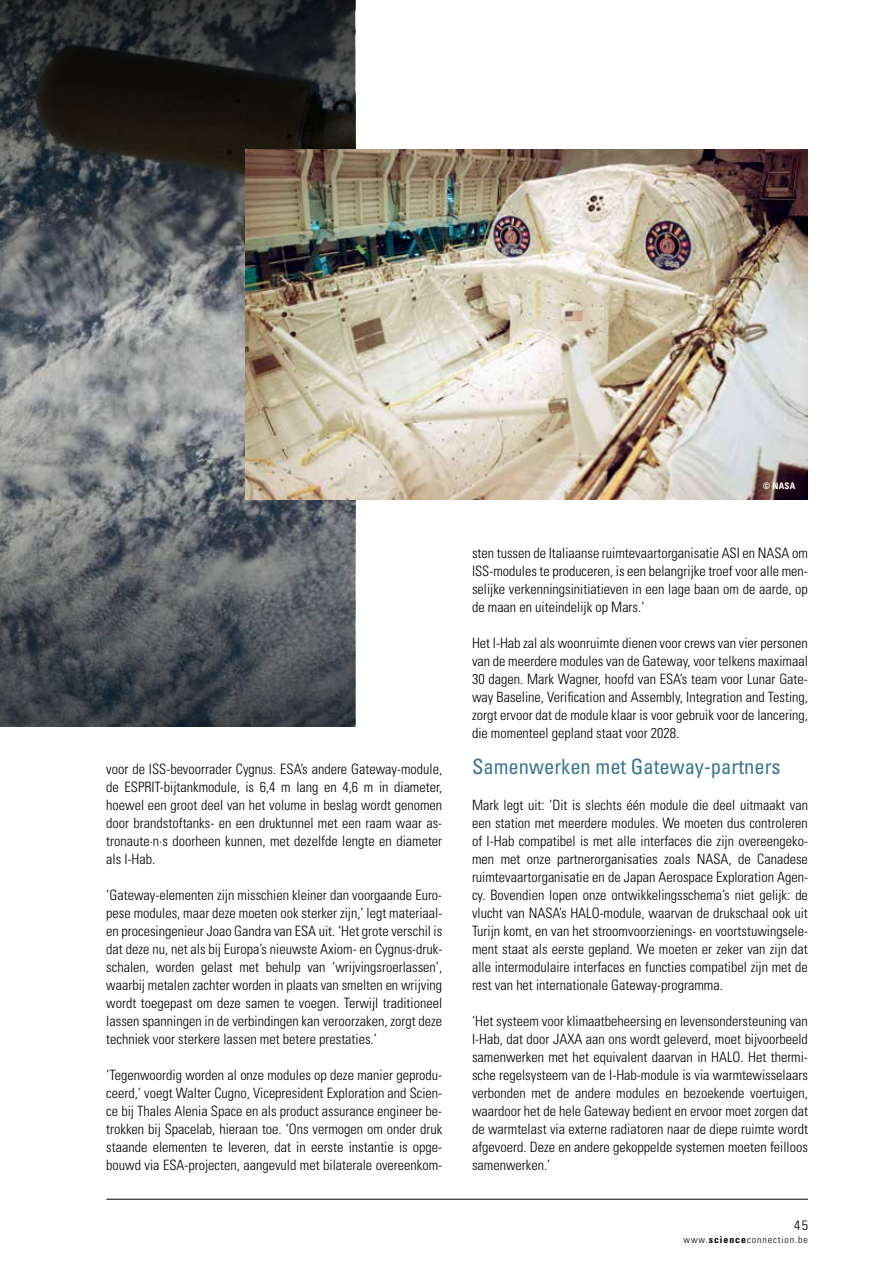
<style>
.page{position:relative;width:893px;height:1263px;background:#fff}
.page>*{position:absolute;margin:0;border:0;box-sizing:border-box;transform-origin:0 0}
.t1{font:condensed 21px "Univers LT Std";color:#3a7590}
.t2{font:300 condensed 14.25px/18px "Univers LT Std";color:#000;text-align:justify}
.t3{font:300 condensed 13.5px "Univers LT Std";color:#000;scale:1.04 1}
.t4{font:300 condensed 9.6px "Univers LT Std";letter-spacing:.09em;color:#000;scale:1.04 1}
.t5{font:700 condensed 9px "Univers LT Std";color:#fff}
.s1{font-weight:700}
</style>
<div class="page">
<hr style="left:106px;top:1199px;width:702px;height:1px;background:#000">
<img style="left:0;top:331px;width:245px;height:44px">
<svg style="left:0;top:0;width:355px;height:331px"></svg>
<svg style="left:0;top:375px;width:355px;height:352px"></svg>
<img style="left:245px;top:149px;width:563px;height:351px">
<p class="t2" style="left:106px;top:760px;width:337px">voor de ISS-bevoorrader Cygnus. ESA’s andere Gateway-module, de ESPRIT-bijtankmodule, is 6,4 m lang en 4,6 m in diameter, hoewel een groot deel van het volume in beslag wordt genomen door brandstoftanks- en een druktunnel met een raam waar as&shy;tronaute∙n∙s doorheen kunnen, met dezelfde lengte en diameter als I-Hab.</p>
<p class="t2" style="left:106px;top:886px;width:337px">‘Gateway-elementen zijn misschien kleiner dan voorgaande Euro&shy;pese modules, maar deze moeten ook sterker zijn,’ legt materiaal&shy;en procesingenieur Joao Gandra van ESA uit. ‘Het grote verschil is dat deze nu, net als bij Europa’s nieuwste Axiom- en Cygnus-druk&shy;schalen, worden gelast met behulp van ‘wrijvingsroerlassen’, waarbij metalen zachter worden in plaats van smelten en wrijving wordt toegepast om deze samen te voegen. Terwijl traditioneel lassen spanningen in de verbindingen kan veroorzaken, zorgt deze techniek voor sterkere lassen met betere prestaties.’</p>
<p class="t2" style="left:106px;top:1066px;width:337px">‘Tegenwoordig worden al onze modules op deze manier geprodu&shy;ceerd,’ voegt Walter Cugno, Vicepresident Exploration and Scien&shy;ce bij Thales Alenia Space en als product assurance engineer be&shy;trokken bij Spacelab, hieraan toe. ‘Ons vermogen om onder druk staande elementen te leveren, dat in eerste instantie is opge&shy;bouwd via ESA-projecten, aangevuld met bilaterale overeenkom-</p>
<p class="t5" style="left:763px;top:480px;width:34px">© NASA</p>
<p class="t2" style="left:472px;top:544px;width:337px">sten tussen de Italiaanse ruimtevaartorganisatie ASI en NASA om ISS-modules te produceren, is een belangrijke troef voor alle men&shy;selijke verkenningsinitiatieven in een lage baan om de aarde, op de maan en uiteindelijk op Mars.’</p>
<p class="t2" style="left:472px;top:634px;width:337px">Het I-Hab zal als woonruimte dienen voor crews van vier personen van de meerdere modules van de Gateway, voor telkens maximaal 30 dagen. Mark Wagner, hoofd van ESA’s team voor Lunar Gate&shy;way Baseline, Verification and Assembly, Integration and Testing, zorgt ervoor dat de module klaar is voor gebruik voor de lancering, die momenteel gepland staat voor 2028.</p>
<h1 class="t1" style="left:472px;top:753px;width:310px">Samenwerken met Gateway-partners</h1>
<p class="t2" style="left:472px;top:796px;width:337px">Mark legt uit: ‘Dit is slechts één module die deel uitmaakt van een station met meerdere modules. We moeten dus controleren of I-Hab compatibel is met alle interfaces die zijn overeengeko&shy;men met onze partnerorganisaties zoals NASA, de Canadese ruimtevaartorganisatie en de Japan Aerospace Exploration Agen&shy;cy. Bovendien lopen onze ontwikkelingsschema’s niet gelijk: de vlucht van NASA’s HALO-module, waarvan de drukschaal ook uit Turijn komt, en van het stroomvoorzienings- en voortstuwingsele&shy;ment staat als eerste gepland. We moeten er zeker van zijn dat alle intermodulaire interfaces en functies compatibel zijn met de rest van het internationale Gateway-programma.</p>
<p class="t2" style="left:472px;top:1012px;width:337px">‘Het systeem voor klimaatbeheersing en levensondersteuning van I-Hab, dat door JAXA aan ons wordt geleverd, moet bijvoorbeeld samenwerken met het equivalent daarvan in HALO. Het thermi&shy;sche regelsysteem van de I-Hab-module is via warmtewisselaars verbonden met de andere modules en bezoekende voertuigen, waardoor het de hele Gateway bedient en ervoor moet zorgen dat de warmtelast via externe radiatoren naar de diepe ruimte wordt afgevoerd. Deze en andere gekoppelde systemen moeten feilloos samenwerken.’</p>
<p class="t3" style="left:794px;top:1217px;width:15px">45</p>
<p class="t4" style="left:684px;top:1233px;width:121px">www.<span class="s1">science</span>connection.be</p>
</div>
